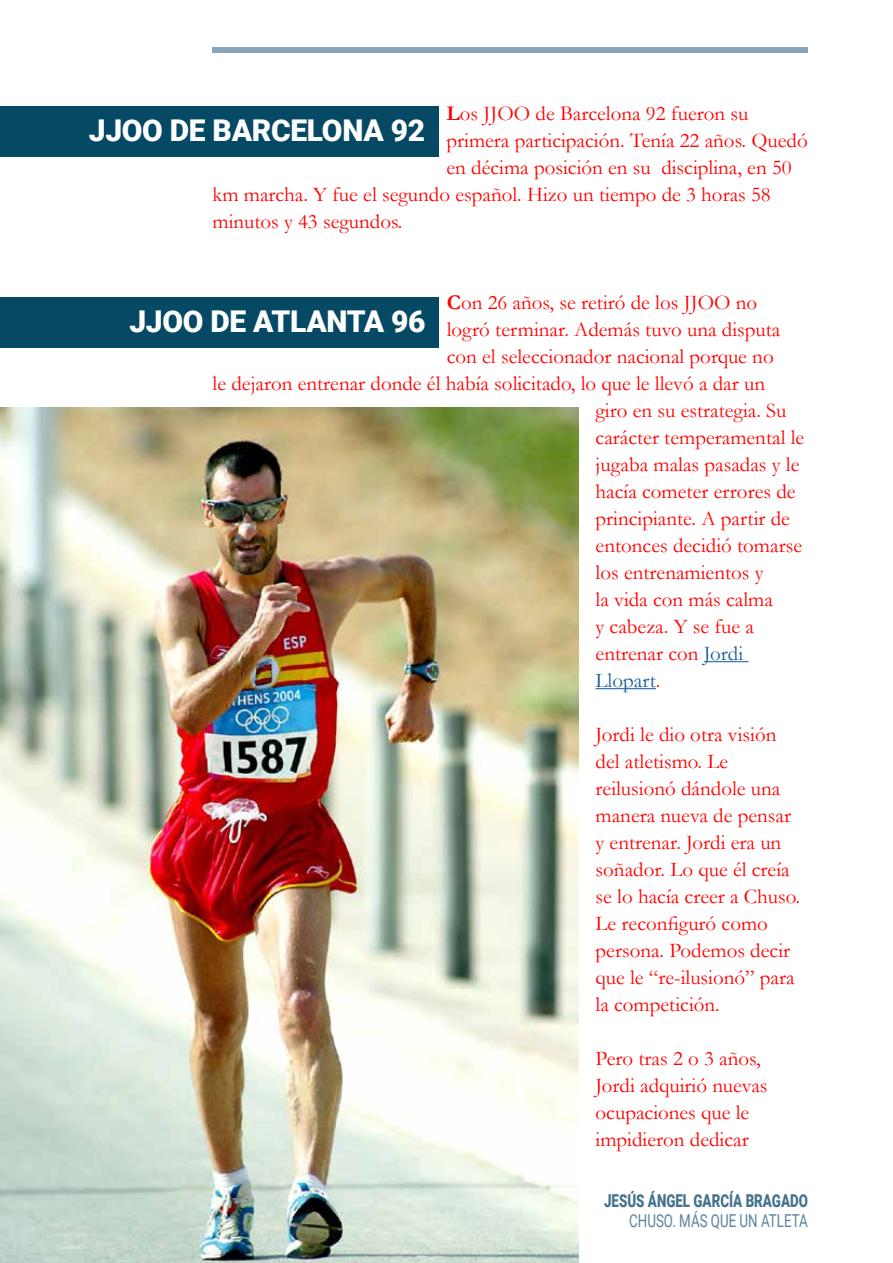
<style>
.page{position:relative;width:893px;height:1263px;background:#fff}
.page>*{position:absolute;margin:0;border:0;box-sizing:border-box;transform-origin:0 0}
.t1{font:900 30px "Roboto";letter-spacing:-.01em;color:#fff}
.t2{font:21px/27px "Garamond";color:#f00}
.t3{font:21px "Garamond";color:#175d9e}
.t4{font:900 17.85px "Roboto";color:#45738e;scale:.75 1}
.t5{font:17.85px "Roboto";color:#5a839d;scale:.75 1}
.s1{font-weight:700}
.s2{color:#175d9e}
.s3{color:#f00}
</style>
<div class="page">
<img style="left:0;top:407px;width:579px;height:856px">
<div style="left:213px;top:47px;width:595px;height:5px;background:#88a5bb"></div>
<div style="left:0;top:106px;width:438px;height:51px;background:#054965"></div>
<div style="left:0;top:298px;width:438px;height:50px;background:#054965"></div>
<hr style="left:704px;top:661px;width:44px;height:1px;background:#175d9e">
<hr style="left:596px;top:688px;width:60px;height:1px;background:#175d9e">
<p class="t2" style="left:446px;top:102px;width:303px"><span class="s1">L</span>os JJOO de Barcelona 92 fueron su</p>
<p class="t2" style="left:446px;top:129px;width:363px">primera participación. Tenía 22 años. Quedó</p>
<p class="t2" style="left:446px;top:156px;width:347px">en décima posición en su disciplina, en 50</p>
<p class="t2" style="left:213px;top:183px;width:560px">km marcha. Y fue el segundo español. Hizo un tiempo de 3 horas 58</p>
<p class="t2" style="left:213px;top:210px;width:191px">minutos y 43 segundos.</p>
<h1 class="t1" style="left:89px;top:118px;width:338px">JJOO DE BARCELONA 92</h1>
<p class="t2" style="left:447px;top:291px;width:312px"><span class="s1">C</span>on 26 años, se retiró de los JJOO no</p>
<p class="t2" style="left:447px;top:318px;width:335px">logró terminar. Además tuvo una disputa</p>
<p class="t2" style="left:447px;top:345px;width:328px">con el seleccionador nacional porque no</p>
<p class="t2" style="left:213px;top:372px;width:554px">le dejaron entrenar donde él había solicitado, lo que le llevó a dar un</p>
<p class="t2" style="left:596px;top:399px;width:192px">giro en su estrategia. Su</p>
<p class="t2" style="left:596px;top:426px;width:210px">carácter temperamental le</p>
<p class="t2" style="left:596px;top:453px;width:205px">jugaba malas pasadas y le</p>
<p class="t2" style="left:596px;top:480px;width:202px">hacía cometer errores de</p>
<p class="t2" style="left:596px;top:507px;width:196px">principiante. A partir de</p>
<p class="t2" style="left:596px;top:534px;width:208px">entonces decidió tomarse</p>
<p class="t2" style="left:596px;top:561px;width:169px">los entrenamientos y</p>
<p class="t2" style="left:596px;top:588px;width:179px">la vida con más calma</p>
<p class="t2" style="left:596px;top:615px;width:160px">y cabeza. Y se fue a</p>
<p class="t2" style="left:596px;top:642px;width:149px">entrenar con <span class="s2">Jordi</span></p>
<p class="t3" style="left:596px;top:673px;width:66px">Llopart<span class="s3">.</span></p>
<p class="t2" style="left:596px;top:723px;width:206px">Jordi le dio otra visión del atletismo. Le reilusionó dándole una manera nueva de pensar y entrenar. Jordi era un soñador. Lo que él creía se lo hacía creer a Chuso.<br>Le reconfiguró como persona. Podemos decir que le “re-ilusionó” para la competición.</p>
<p class="t2" style="left:596px;top:1047px;width:173px">Pero tras 2 o 3 años,<br>Jordi adquirió nuevas ocupaciones que le impidieron dedicar</p>
<h1 class="t1" style="left:129px;top:310px;width:298px">JJOO DE ATLANTA 96</h1>
<p class="t4" style="left:604px;top:1194px;width:273px">JESÚS ÁNGEL GARCÍA BRAGADO</p>
<p class="t5" style="left:629px;top:1213px;width:240px">CHUSO. MÁS QUE UN ATLETA</p>
</div>
